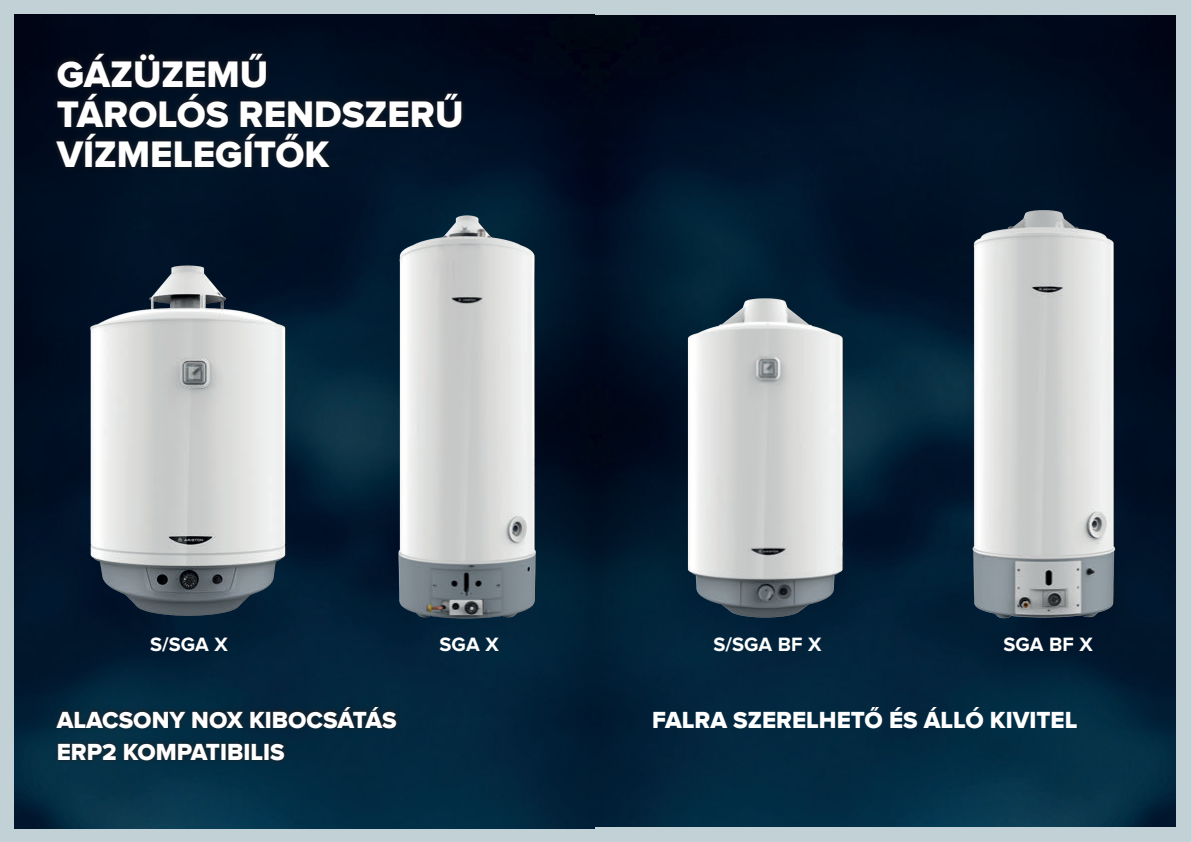
<style>
.page{position:relative;width:1191px;height:842px;background:#fff}
.page>*{position:absolute;margin:0;border:0;box-sizing:border-box;transform-origin:0 0}
.t1{font:38px/40px "Proxima Nova Extrabld";color:#fff}
.t2{font:24px/32.5px "Proxima Nova Extrabld";color:#fff}
.t3{font:700 20px "Proxima Nova";color:#fff}
</style>
<div class="page">
<div style="left:0;top:0;width:595px;height:14px;background:#c2d1d5"></div>
<div style="left:0;top:828px;width:595px;height:14px;background:#c2d1d5"></div>
<div style="left:0;top:0;width:14px;height:842px;background:#c2d1d5"></div>
<img style="left:14px;top:14px;width:1162px;height:814px">
<div style="left:595px;top:0;width:596px;height:14px;background:#c2d1d5"></div>
<div style="left:595px;top:828px;width:596px;height:14px;background:#c2d1d5"></div>
<div style="left:1176px;top:0;width:15px;height:842px;background:#c2d1d5"></div>
<img style="left:364px;top:200px;width:204px;height:432px">
<img style="left:668px;top:282px;width:197px;height:347px">
<img style="left:72px;top:253px;width:232px;height:372px">
<img style="left:950px;top:195px;width:186px;height:437px">
<svg style="left:51px;top:47px;width:416px;height:126px;background:#091322"></svg>
<svg style="left:52px;top:702px;width:348px;height:63px;background:#0a2839"></svg>
<h1 class="t1" style="left:57px;top:55px;width:408px">GÁZÜZEMŰ<br>TÁROLÓS RENDSZERŰ<br>VÍZM ELEGÍTŐK</h1>
<p class="t3" style="left:150px;top:635px;width:33px">S/SGA</p>
<p class="t3" style="left:214px;top:635px;width:15px">X</p>
<p class="t3" style="left:439px;top:635px;width:15px">SGA</p>
<p class="t3" style="left:485px;top:635px;width:15px">X</p>
<p class="t3" style="left:713px;top:635px;width:33px">S/SGA</p>
<p class="t3" style="left:778px;top:635px;width:45px">BF X</p>
<p class="t3" style="left:1003px;top:635px;width:15px">SGA</p>
<p class="t3" style="left:1049px;top:635px;width:45px">BF X</p>
<p class="t2" style="left:57px;top:704px;width:341px">ALACSONY NOX KIBOCSÁTÁS<br>ERP2 KOMPATIBILIS</p>
<p class="t2" style="left:652px;top:704px;width:399px">FAL RA SZEREL HETŐ ÉS ÁLLÓ KIVITEL</p>
</div>
